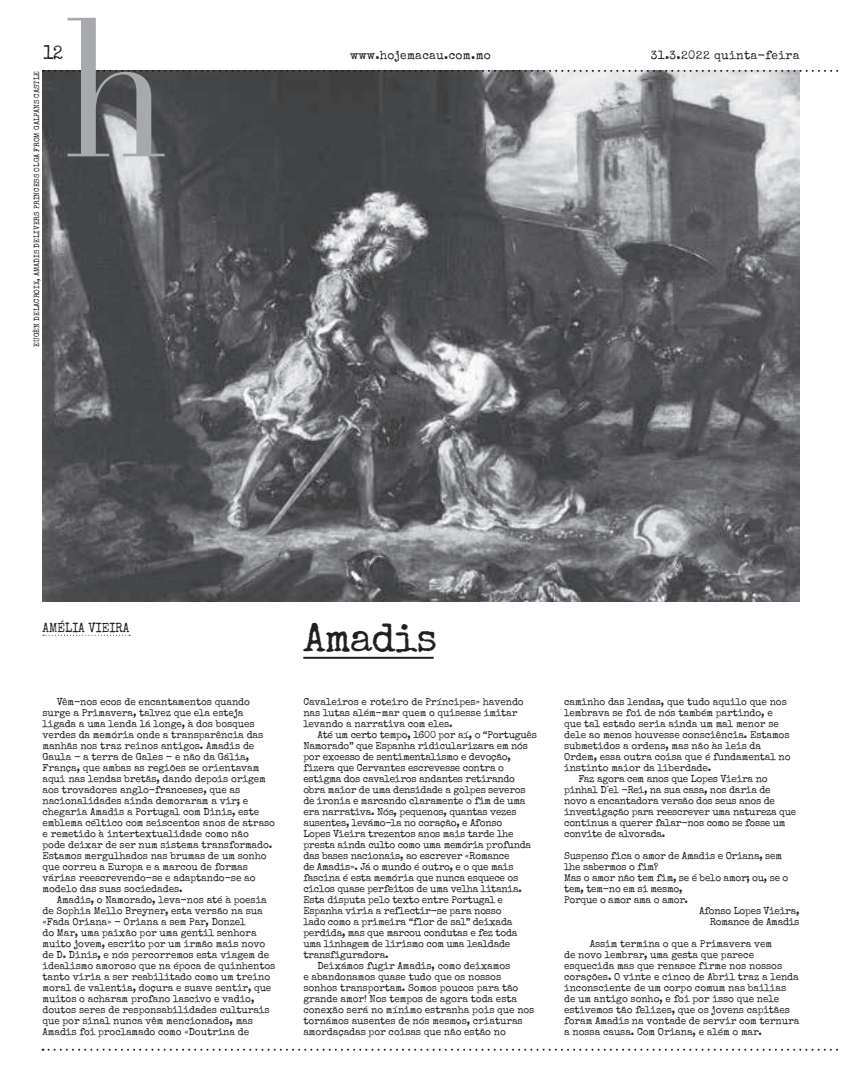
<style>
.page{position:relative;width:842px;height:1078px;background:#fff}
.page>*{position:absolute;margin:0;border:0;box-sizing:border-box;transform-origin:0 0}
.t1{font:192px "Didot";color:#a8a9ad;scale:.9 1}
.h-titulo{font:40px "Special Elite";letter-spacing:-.025em;color:#231f20}
.numero-pag{font:19.8px "Special Elite";color:#231f20;scale:.91 1}
.h-autor{font:13.2px "Special Elite";color:#231f20;scale:.91 1}
.Datas{font:12px "Special Elite";letter-spacing:.025em;color:#231f20}
.H-Texto{font:10px/11px "Special Elite";letter-spacing:-.01em;color:#231f20}
.H-Fotografo{font:7.5px "Special Elite";color:#231f20}
</style>
<div class="page">
<img style="left:42px;top:71px;width:757px;height:530px">
<svg style="left:49px;top:1048px;width:789px;height:2px"></svg>
<svg style="left:43px;top:70px;width:796px;height:2px;background:#6a696b"></svg>
<svg style="left:43px;top:634px;width:87px;height:1px"></svg>
<hr style="left:303px;top:656px;width:131px;height:2px;background:#231f20">
<p class="t1" style="left:63px;top:-25px;width:119px">h</p>
<p class="numero-pag" style="left:43px;top:40px;width:24px">12</p>
<p class="H-Fotografo" style="left:32px;top:346px;width:277px;rotate:-90deg">EUGÈN DELACROIX, AMADIS DELIVERS PRINCESS OLGA FROM GALPANS CASTLE</p>
<p class="Datas" style="left:350px;top:47px;width:142px">www.hojemacau.com.mo</p>
<p class="Datas" style="left:651px;top:48px;width:150px">31.3.2022 quinta-feira</p>
<p class="h-autor" style="left:42px;top:619px;width:97px">AMÉLIA VIEIRA</p>
<p class="H-Texto" style="left:43px;top:696px;width:234px;text-indent:14px">Vêm-nos ecos de encantamentos quando surge a Primavera, talvez que ela esteja ligada a uma lenda lá longe, à dos bosques verdes da memória onde a transparência das manhãs nos traz reinos antigos. Amadis de Gaula - a terra de Gales - e não da Gália, França, que ambas as regiões se orientavam aqui nas lendas bretãs, dando depois origem aos trovadores anglo-franceses, que as nacionalidades ainda demoraram a vir; e chegaria Amadis a Portugal com Dinis, este emblema céltico com seiscentos anos de atraso e remetido à intertextualidade como não<br>pode deixar de ser num sistema transformado.<br>Estamos mergulhados nas brumas de um sonho que correu a Europa e a marcou de formas várias reescrevendo-se e adaptando-se ao modelo das suas sociedades.</p>
<p class="H-Texto" style="left:43px;top:894px;width:234px;text-indent:14px">Amadis, o Namorado, leva-nos até à poesia de Sophia Mello Breyner, esta versão na sua «Fada Oriana» - Oriana a sem Par, Donzel<br>do Mar, uma paixão por uma gentil senhora muito jovem, escrito por um irmão mais novo de D. Dinis, e nós percorremos esta viagem de idealismo amoroso que na época de quinhentos tanto viria a ser reabilitado como um treino moral de valentia, doçura e suave sentir, que muitos o acharam profano lascivo e vadio, doutos seres de responsabilidades culturais que por sinal nunca vêm mencionados, mas Amadis foi proclamado como «Doutrina de</p>
<p class="h-titulo" style="left:303px;top:612px;width:135px">Amadis</p>
<p class="H-Texto" style="left:303px;top:696px;width:222px">Cavaleiros e roteiro de Príncipes» havendo nas lutas além-mar quem o quisesse imitar levando a narrativa com eles.</p>
<p class="H-Texto" style="left:303px;top:729px;width:235px;text-indent:14px">Até um certo tempo, 1600 por aí, o “Português Namorado” que Espanha ridicularizara em nós por excesso de sentimentalismo e devoção, fizera que Cervantes escrevesse contra o estigma dos cavaleiros andantes retirando obra maior de uma densidade a golpes severos de ironia e marcando claramente o fim de uma era narrativa. Nós, pequenos, quantas vezes ausentes, levámo-la no coração, e Afonso<br>Lopes Vieira trezentos anos mais tarde lhe presta ainda culto como uma memória profunda das bases nacionais, ao escrever «Romance<br>de Amadis». Já o mundo é outro, e o que mais fascina é esta memória que nunca esquece os ciclos quase perfeitos de uma velha litania.<br>Esta disputa pelo texto entre Portugal e Espanha viria a reflectir-se para nosso<br>lado como a primeira “flor de sal” deixada perdida, mas que marcou condutas e fez toda uma linhagem de lirismo com uma lealdade transfiguradora.</p>
<p class="H-Texto" style="left:303px;top:960px;width:233px;text-indent:14px">Deixámos fugir Amadis, como deixamos<br>e abandonamos quase tudo que os nossos sonhos transportam. Somos poucos para tão grande amor! Nos tempos de agora toda esta conexão será no mínimo estranha pois que nos tornámos ausentes de nós mesmos, criaturas amordaçadas por coisas que não estão no</p>
<p class="H-Texto" style="left:564px;top:696px;width:228px">caminho das lendas, que tudo aquilo que nos lembrava se foi de nós também partindo, e que tal estado seria ainda um mal menor se dele ao menos houvesse consciência. Estamos submetidos a ordens, mas não às leis da Ordem, essa outra coisa que é fundamental no instinto maior da liberdade.</p>
<p class="H-Texto" style="left:564px;top:773px;width:234px;text-indent:14px">Faz agora cem anos que Lopes Vieira no pinhal D´el -Rei, na sua casa, nos daria de novo a encantadora versão dos seus anos de investigação para reescrever uma natureza que continua a querer falar-nos como se fosse um convite de alvorada.</p>
<p class="H-Texto" style="left:564px;top:850px;width:219px">Suspenso fica o amor de Amadis e Oriana, sem lhe sabermos o fim?</p>
<p class="H-Texto" style="left:564px;top:872px;width:226px">Mas o amor não tem fim, se é belo amor; ou, se o tem, tem-no em si mesmo,</p>
<p class="H-Texto" style="left:564px;top:894px;width:125px">Porque o amor ama o amor.</p>
<p class="H-Texto" style="left:699px;top:905px;width:102px">Afonso Lopes Vieira,</p>
<p class="H-Texto" style="left:710px;top:916px;width:91px">Romance de Amadis</p>
<p class="H-Texto" style="left:564px;top:938px;width:237px;text-indent:25px">Assim termina o que a Primavera vem<br>de novo lembrar, uma gesta que parece esquecida mas que renasce firme nos nossos corações. O vinte e cinco de Abril traz a lenda inconsciente de um corpo comum nas bailias de um antigo sonho, e foi por isso que nele estivemos tão felizes, que os jovens capitães foram Amadis na vontade de servir com ternura a nossa causa. Com Oriana, e além o mar.</p>
</div>
